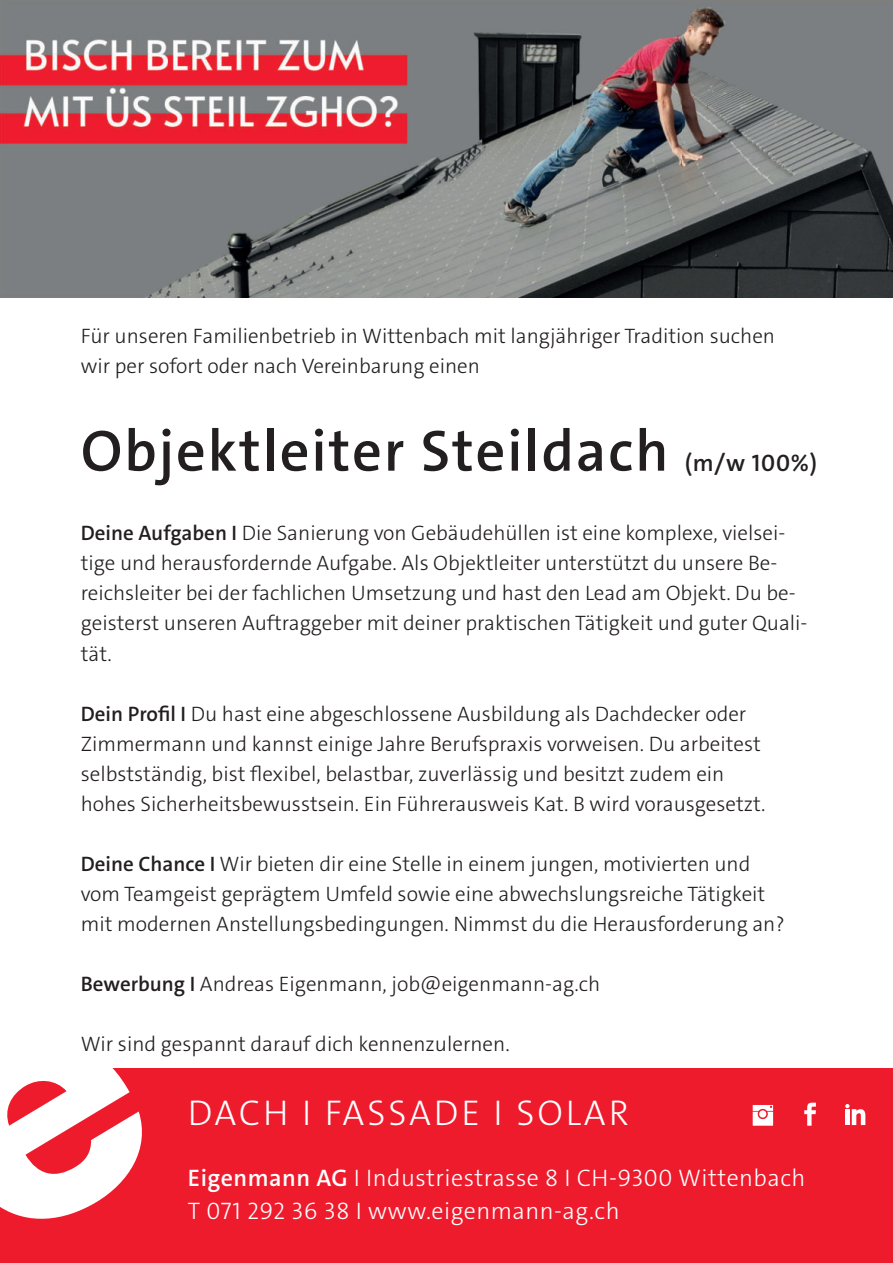
<style>
.page{position:relative;width:893px;height:1263px;background:#ee1b2d}
.page>*{position:absolute;margin:0;border:0;box-sizing:border-box;transform-origin:0 0}
.t1{font:600 58.5px "The Sans C4 s";letter-spacing:.03em;color:#231f20}
.t2{font:300 36px "The Sans C4 s";letter-spacing:.08em;color:#fff}
.t3{font:300 24px/33px "The Sans C4 s";letter-spacing:.02em;color:#fff}
.t4{font:600 24px "The Sans C4 s";color:#231f20}
.t5{font:300 21px/30px "The Sans C4 s";color:#231f20}
.s1{font-weight:600}
</style>
<div class="page">
<div style="left:0;top:0;width:893px;height:1067px;background:#fff"></div>
<svg style="left:0;top:1067px;width:151px;height:152px"></svg>
<svg style="left:804px;top:1103px;width:12px;height:23px"></svg>
<svg style="left:753px;top:1105px;width:20px;height:21px"></svg>
<svg style="left:845px;top:1104px;width:20px;height:21px"></svg>
<hr style="left:845px;top:1109px;width:4px;height:16px;background:#fff">
<img style="left:0;top:0;width:893px;height:298px">
<p class="t5" style="left:81px;top:323px;width:696px">Für unseren Familienbetrieb in Wittenbach mit langjähriger Tradition suchen wir per sofort oder nach Vereinbarung einen</p>
<h1 class="t1" style="left:81px;top:425px;width:589px">Objektleiter Steildach</h1>
<p class="t4" style="left:685px;top:452px;width:134px">(m/w 100%)</p>
<p class="t5" style="left:81px;top:520px;width:728px"><span class="s1">Deine Aufgaben I</span> Die Sanierung von Gebäudehüllen ist eine komplexe, vielsei&shy;tige und herausfordernde Aufgabe. Als Objektleiter unterstützt du unsere Be&shy;reichsleiter bei der fachlichen Umsetzung und hast den Lead am Objekt. Du be&shy;geisterst unseren Auftraggeber mit deiner praktischen Tätigkeit und guter Quali&shy;tät.</p>
<p class="t5" style="left:81px;top:700px;width:686px"><span class="s1">Dein Profil I</span> Du hast eine abgeschlossene Ausbildung als Dachdecker oder Zimmermann und kannst einige Jahre Berufspraxis vorweisen. Du arbeitest selbstständig, bist flexibel, belastbar, zuverlässig und besitzt zudem ein hohes Sicherheitsbewusstsein. Ein Führerausweis Kat. B wird vorausgesetzt.</p>
<p class="t5" style="left:81px;top:850px;width:705px"><span class="s1">Deine Chance I</span> Wir bieten dir eine Stelle in einem jungen, motivierten und vom Teamgeist geprägtem Umfeld sowie eine abwechslungsreiche Tätigkeit mit modernen Anstellungsbedingungen. Nimmst du die Herausforderung an?</p>
<p class="t5" style="left:81px;top:970px;width:521px"><span class="s1">Bewerbung I</span> Andreas Eigenmann, job@eigenmann-ag.ch</p>
<p class="t5" style="left:81px;top:1030px;width:430px">Wir sind gespannt darauf dich kennenzulernen.</p>
<h2 class="t2" style="left:188px;top:1098px;width:442px">DACH I FASSADE I SOLAR</h2>
<p class="t3" style="left:188px;top:1164px;width:619px"><span class="s1">Eigenmann AG</span> I Industriestrasse 8 I CH-9300 Wittenbach<br>T 071 292 36 38 I www.eigenmann-ag.ch</p>
</div>
